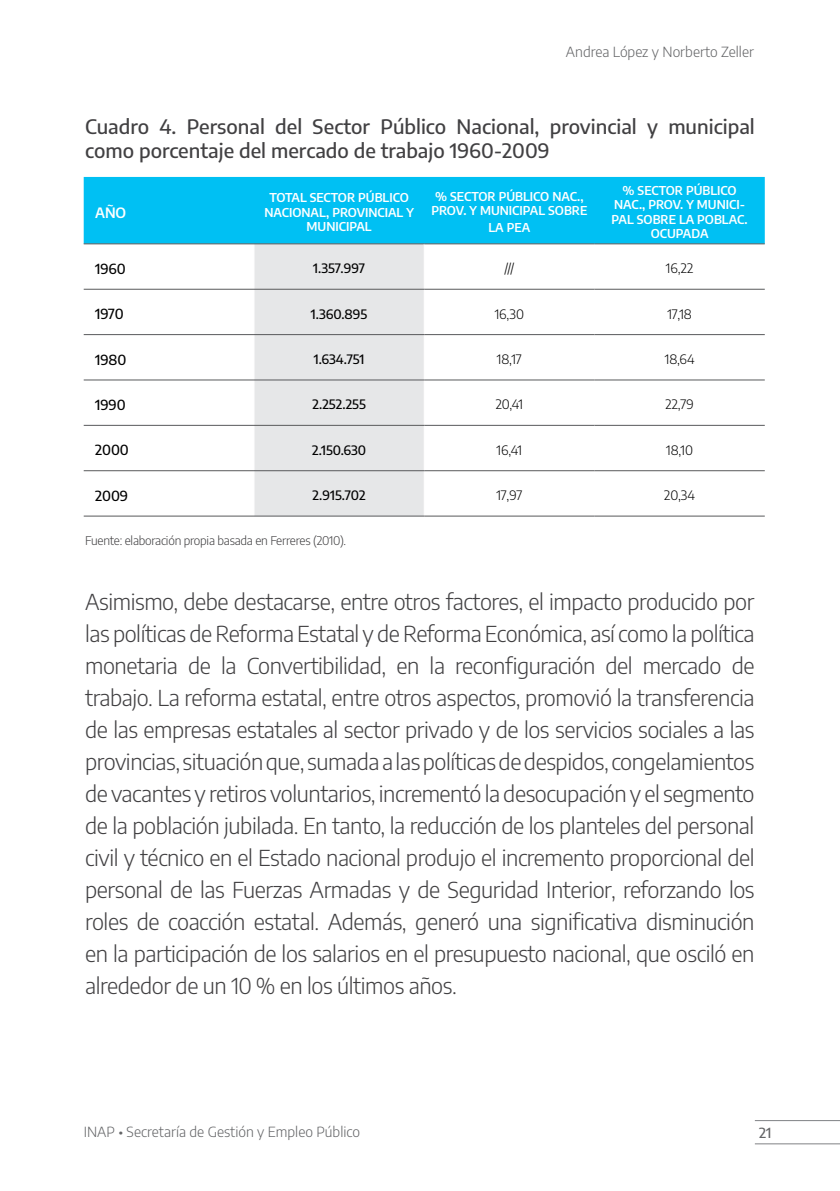
<style>
.page{position:relative;width:840px;height:1191px;background:#fff}
.page>*{position:absolute;margin:0;border:0;box-sizing:border-box;transform-origin:0 0}
.t1{font:300 22px/32px "Encode Sans";letter-spacing:-.02em;color:#414042;text-align:justify}
.t2{font:500 20px/24px "Encode Sans";color:#414042}
.t3{font:300 14px "Encode Sans";color:#636466}
.t4{font:500 14px "Encode Sans";color:#000}
.t5{font:600 14px "Encode Sans";color:#fff}
.t6{font:500 14px "Encode Sans";color:#636466}
.t7{font:300 13px "Encode Sans";color:#000}
.t8{font:500 13px "Encode Sans";letter-spacing:-.005em;color:#000}
.t9{font:600 12px/14.4px "Encode Sans";color:#fff;text-align:center}
.t10{font:300 12px "Encode Sans";letter-spacing:-.02em;color:#414042}
</style>
<div class="page">
<hr style="left:754px;top:1120px;width:85px;height:1px;background:#808285">
<hr style="left:754px;top:1143px;width:85px;height:1px;background:#808285">
<div style="left:84px;top:177px;width:680px;height:66px;background:#00c0f3"></div>
<svg style="left:84px;top:244px;width:680px;height:272px"></svg>
<div style="left:254px;top:244px;width:169px;height:272px;background:#e6e7e8"></div>
<hr style="left:253px;top:244px;width:1px;height:45px;background:#fff">
<hr style="left:253px;top:289px;width:1px;height:45px;background:#fff">
<hr style="left:253px;top:335px;width:1px;height:45px;background:#fff">
<hr style="left:253px;top:380px;width:1px;height:45px;background:#fff">
<hr style="left:253px;top:425px;width:1px;height:45px;background:#fff">
<hr style="left:253px;top:471px;width:1px;height:45px;background:#fff">
<hr style="left:254px;top:243px;width:170px;height:1px;background:#58595b">
<hr style="left:423px;top:244px;width:1px;height:45px;background:#fff">
<hr style="left:423px;top:289px;width:1px;height:45px;background:#fff">
<hr style="left:423px;top:335px;width:1px;height:45px;background:#fff">
<hr style="left:423px;top:380px;width:1px;height:45px;background:#fff">
<hr style="left:423px;top:425px;width:1px;height:45px;background:#fff">
<hr style="left:423px;top:471px;width:1px;height:45px;background:#fff">
<hr style="left:254px;top:289px;width:170px;height:1px;background:#58595b">
<hr style="left:254px;top:334px;width:170px;height:1px;background:#58595b">
<hr style="left:254px;top:380px;width:170px;height:1px;background:#58595b">
<hr style="left:254px;top:425px;width:170px;height:1px;background:#58595b">
<hr style="left:254px;top:470px;width:170px;height:1px;background:#58595b">
<hr style="left:254px;top:516px;width:170px;height:1px;background:#58595b">
<hr style="left:84px;top:243px;width:170px;height:1px;background:#58595b">
<hr style="left:424px;top:243px;width:170px;height:1px;background:#58595b">
<hr style="left:594px;top:243px;width:170px;height:1px;background:#58595b">
<hr style="left:84px;top:289px;width:170px;height:1px;background:#58595b">
<hr style="left:424px;top:289px;width:170px;height:1px;background:#58595b">
<hr style="left:594px;top:289px;width:170px;height:1px;background:#58595b">
<hr style="left:84px;top:334px;width:170px;height:1px;background:#58595b">
<hr style="left:424px;top:334px;width:170px;height:1px;background:#58595b">
<hr style="left:594px;top:334px;width:170px;height:1px;background:#58595b">
<hr style="left:84px;top:380px;width:170px;height:1px;background:#58595b">
<hr style="left:424px;top:380px;width:170px;height:1px;background:#58595b">
<hr style="left:594px;top:380px;width:170px;height:1px;background:#58595b">
<hr style="left:84px;top:425px;width:170px;height:1px;background:#58595b">
<hr style="left:424px;top:425px;width:170px;height:1px;background:#58595b">
<hr style="left:594px;top:425px;width:170px;height:1px;background:#58595b">
<hr style="left:84px;top:470px;width:170px;height:1px;background:#58595b">
<hr style="left:424px;top:470px;width:170px;height:1px;background:#58595b">
<hr style="left:594px;top:470px;width:170px;height:1px;background:#58595b">
<hr style="left:84px;top:516px;width:170px;height:1px;background:#58595b">
<hr style="left:424px;top:516px;width:170px;height:1px;background:#58595b">
<hr style="left:594px;top:516px;width:170px;height:1px;background:#58595b">
<p class="t3" style="left:565px;top:42px;width:189px">Andrea López y Norberto Zeller</p>
<p class="t2" style="left:85px;top:114px;width:670px">Cuadro 4. Personal del Sector Público Nacional, provincial y municipal como porcentaje del mercado de trabajo 1960-2009</p>
<p class="t5" style="left:95px;top:202px;width:33px">AÑO</p>
<p class="t9" style="left:264px;top:190px;width:151px">TOTAL SECTOR PÚBLICO<br>NACIONAL, PROVINCIAL Y<br>MUNICIPAL</p>
<p class="t9" style="left:431px;top:189px;width:157px">% SECTOR PÚBLICO NAC.,<br>PROV. Y MUNICIPAL SOBRE</p>
<p class="t9" style="left:488px;top:220px;width:43px">LA PEA</p>
<p class="t9" style="left:611px;top:183px;width:137px">% SECTOR PÚBLICO<br>NAC., PROV. Y MUNICI-<br>PAL SOBRE LA POBLAC.<br>OCUPADA</p>
<p class="t4" style="left:95px;top:259px;width:32px">1960</p>
<p class="t8" style="left:313px;top:259px;width:53px">1.357.997</p>
<p class="t7" style="left:504px;top:259px;width:11px">///</p>
<p class="t7" style="left:665px;top:259px;width:29px">16,22</p>
<p class="t4" style="left:95px;top:304px;width:30px">1970</p>
<p class="t8" style="left:311px;top:304px;width:58px">1.360.895</p>
<p class="t7" style="left:494px;top:305px;width:31px">16,30</p>
<p class="t7" style="left:667px;top:305px;width:26px">17,18</p>
<p class="t4" style="left:95px;top:349px;width:33px">1980</p>
<p class="t8" style="left:313px;top:350px;width:52px">1.634.751</p>
<p class="t7" style="left:496px;top:350px;width:27px">18,17</p>
<p class="t7" style="left:664px;top:350px;width:31px">18,64</p>
<p class="t4" style="left:95px;top:395px;width:32px">1990</p>
<p class="t8" style="left:312px;top:395px;width:55px">2.252.255</p>
<p class="t7" style="left:495px;top:395px;width:29px">20,41</p>
<p class="t7" style="left:665px;top:395px;width:30px">22,79</p>
<p class="t4" style="left:95px;top:440px;width:35px">2000</p>
<p class="t8" style="left:312px;top:441px;width:56px">2.150.630</p>
<p class="t7" style="left:496px;top:441px;width:27px">16,41</p>
<p class="t7" style="left:665px;top:441px;width:29px">18,10</p>
<p class="t4" style="left:95px;top:485px;width:35px">2009</p>
<p class="t8" style="left:312px;top:486px;width:54px">2.915.702</p>
<p class="t7" style="left:496px;top:486px;width:27px">17,97</p>
<p class="t7" style="left:664px;top:486px;width:32px">20,34</p>
<p class="t10" style="left:85px;top:532px;width:262px">Fuente: elaboración propia basada en Ferreres (2010).</p>
<p class="t1" style="left:85px;top:584px;width:670px">Asimismo, debe destacarse, entre otros factores, el impacto producido por las políticas de Reforma Estatal y de Reforma Económica, así como la política monetaria de la Convertibilidad, en la reconfiguración del mercado de trabajo. La reforma estatal, entre otros aspectos, promovió la transferencia de las empresas estatales al sector privado y de los servicios sociales a las provincias, situación que, sumada a las políticas de despidos, congelamientos de vacantes y retiros voluntarios, incrementó la desocupación y el segmento de la población jubilada. En tanto, la reducción de los planteles del personal civil y técnico en el Estado nacional produjo el incremento proporcional del personal de las Fuerzas Armadas y de Seguridad Interior, reforzando los roles de coacción estatal. Además, generó una significativa disminución en la participación de los salarios en el presupuesto nacional, que osciló en alrededor de un 10 % en los últimos años.</p>
<p class="t3" style="left:84px;top:1122px;width:278px">INAP • Secretaría de Gestión y Empleo Público</p>
<p class="t6" style="left:758px;top:1122px;width:14px">21</p>
</div>
